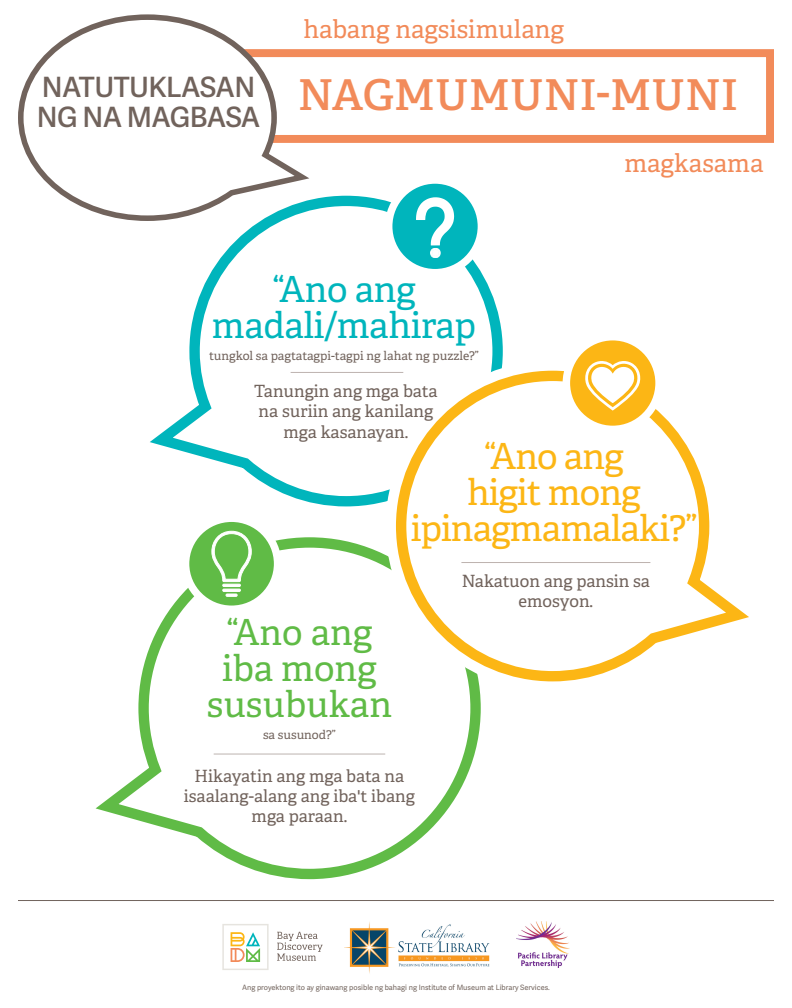
<style>
.page{position:relative;width:792px;height:1008px;background:#fff}
.page>*{position:absolute;margin:0;border:0;box-sizing:border-box;transform-origin:0 0}
.t1{font:600 42.5px "Adelle";letter-spacing:.01em;color:#f28b5a}
.t2{font:36px/36px "Adelle";letter-spacing:-.025em;color:#fcb615;text-align:center}
.t3{font:36px/36px "Adelle";color:#60bb46;text-align:center}
.t4{font:36px/36px "Adelle";letter-spacing:-.01em;color:#00b5bc;text-align:center}
.t5{font:600 28px/30px "Adelle Sans";letter-spacing:-.02em;color:#71635c}
.t6{font:25px "Adelle";color:#f28b5a}
.t7{font:16.85px/20.2px "Adelle";color:#71635c;text-align:center}
.t8{font:12.2px "Adelle";color:#71635c}
.t9{font:7.35px "Adelle Sans";color:#71635c}
</style>
<div class="page">
<hr style="left:18px;top:900px;width:756px;height:1px;background:#71635c">
<svg style="left:277px;top:932px;width:46px;height:29px"></svg>
<svg style="left:222px;top:924px;width:47px;height:46px"></svg>
<img style="left:344px;top:922px;width:146px;height:52px">
<img style="left:516px;top:922px;width:54px;height:46px">
<svg style="left:150px;top:195px;width:353px;height:312px"></svg>
<svg style="left:389px;top:180px;width:92px;height:93px;background:#29c1c6"></svg>
<div style="left:385px;top:176px;width:100px;height:100px;border:7px solid #fff;border-radius:50%"></div>
<svg style="left:415px;top:196px;width:40px;height:149px"></svg>
<svg style="left:95px;top:537px;width:386px;height:343px"></svg>
<svg style="left:370px;top:345px;width:133px;height:362px"></svg>
<svg style="left:391px;top:366px;width:358px;height:321px"></svg>
<hr style="left:291px;top:372px;width:112px;height:1px;background:#bdb3af">
<hr style="left:214px;top:754px;width:171px;height:1px;background:#bdb3af">
<hr style="left:461px;top:562px;width:189px;height:1px;background:#bdb3af">
<svg style="left:184px;top:517px;width:95px;height:94px;fill:#60bb46"></svg>
<div style="left:182px;top:514px;width:99px;height:99px;border:7px solid #fff;border-radius:50%"></div>
<div style="left:222px;top:584px;width:19px;height:3px;border:1px solid #fff"></div>
<div style="left:222px;top:589px;width:19px;height:3px;border:1px solid #fff"></div>
<svg style="left:223px;top:589px;width:17px;height:8px"></svg>
<svg style="left:211px;top:530px;width:41px;height:53px"></svg>
<svg style="left:566px;top:337px;width:93px;height:92px;fill:#fcb615"></svg>
<div style="left:563px;top:333px;width:100px;height:100px;border:7px solid #fff;border-radius:50%"></div>
<svg style="left:583px;top:360px;width:59px;height:51px"></svg>
<div style="left:230px;top:49px;width:544px;height:94px;border:8px solid #f28b5a"></div>
<svg style="left:18px;top:14px;width:299px;height:210px"></svg>
<h3 class="t5" style="left:37px;top:73px;width:225px">NATUTUKLASAN<br>NG NA MAGBASA</h3>
<h3 class="t6" style="left:303px;top:13px;width:262px">habang nagsisimulang</h3>
<h1 class="t1" style="left:298px;top:69px;width:441px">NAGMUMUNI-MUNI</h1>
<h3 class="t6" style="left:624px;top:148px;width:141px">magkasama</h3>
<h2 class="t4" style="left:212px;top:272px;width:266px">“Ano ang madali/mahirap</h2>
<p class="t8" style="left:209px;top:348px;width:271px">tungkol sa pagtatagpi-tagpi ng lahat ng puzzle?”</p>
<p class="t7" style="left:254px;top:381px;width:185px">Tanungin ang mga bata na suriin ang kanilang mga kasanayan.</p>
<h2 class="t2" style="left:411px;top:439px;width:288px">“Ano ang<br>higit mong ipinagmamalaki?”</h2>
<p class="t7" style="left:462px;top:571px;width:190px">Nakatuon ang pansin sa emosyon.</p>
<h2 class="t3" style="left:207px;top:615px;width:187px">“Ano ang iba mong susubukan</h2>
<p class="t8" style="left:263px;top:727px;width:74px">sa susunod?”</p>
<p class="t7" style="left:184px;top:766px;width:232px">Hikayatin ang mga bata na isaalang-alang ang iba't ibang mga paraan.</p>
<p class="t9" style="left:242px;top:983px;width:309px">Ang proyektong ito ay ginawang posible ng bahagi ng Institute of Museum at Library Services.</p>
</div>
